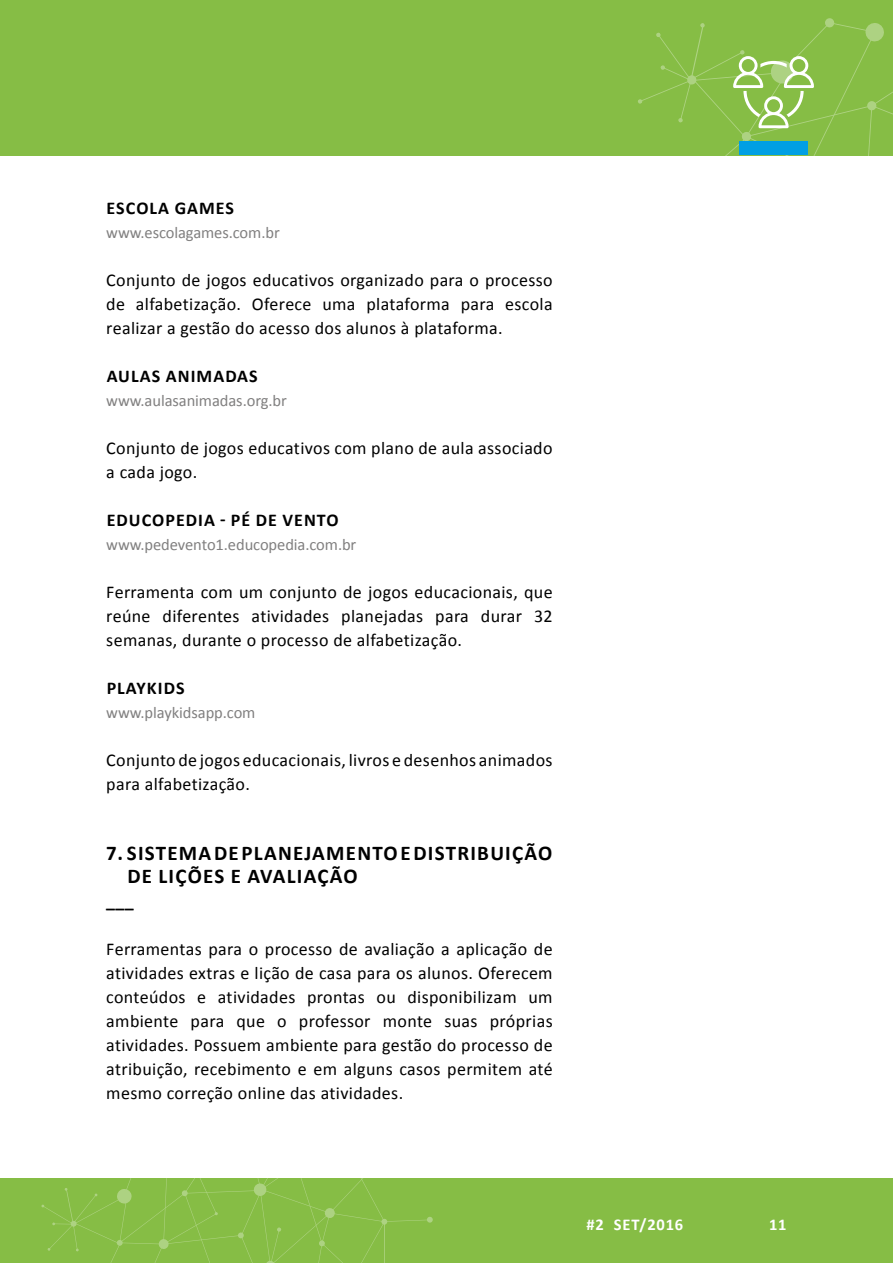
<style>
.page{position:relative;width:893px;height:1263px;background:#fff}
.page>*{position:absolute;margin:0;border:0;box-sizing:border-box;transform-origin:0 0}
.t1{font:700 21px/22.5px "Calibri";letter-spacing:.06em;color:#000}
.t2{font:18px/24px "Calibri";letter-spacing:.02em;color:#000;text-align:justify}
.t3{font:700 18px "Calibri";letter-spacing:.06em;color:#000}
.t4{font:16.5px "Calibri";letter-spacing:-.005em;color:#818080}
.t5{font:700 16.5px "Calibri";letter-spacing:.05em;color:#fff}
</style>
<div class="page">
<div style="left:0;top:1178px;width:893px;height:85px;background:#86bd45"></div>
<div style="left:0;top:0;width:893px;height:155px;background:#86bd45"></div>
<svg style="left:427px;top:1216px;width:6px;height:7px"></svg>
<svg style="left:41px;top:1178px;width:389px;height:85px"></svg>
<svg style="left:638px;top:18px;width:255px;height:137px"></svg>
<p class="t3" style="left:107px;top:195px;width:129px">ESCOLA GAMES</p>
<p class="t4" style="left:106px;top:221px;width:175px">www.escolagames.com.br</p>
<p class="t2" style="left:106px;top:267px;width:448px">Conjunto de jogos educativos organizado para o processo de alfabetização. Oferece uma plataforma para escola realizar a gestão do acesso dos alunos à plataforma.</p>
<p class="t3" style="left:107px;top:363px;width:153px">AULAS ANIMADAS</p>
<p class="t4" style="left:106px;top:389px;width:182px">www.aulasanimadas.org.br</p>
<p class="t2" style="left:106px;top:435px;width:448px">Conjunto de jogos educativos com plano de aula associado a cada jogo.</p>
<p class="t3" style="left:107px;top:507px;width:233px">EDUCOPEDIA - PÉ DE VENTO</p>
<p class="t4" style="left:106px;top:533px;width:252px">www.pedevento1.educopedia.com.br</p>
<p class="t2" style="left:106px;top:579px;width:448px">Ferramenta com um conjunto de jogos educacionais, que reúne diferentes atividades planejadas para durar 32 semanas, durante o processo de alfabetização.</p>
<p class="t3" style="left:107px;top:675px;width:79px">PLAYKIDS</p>
<p class="t4" style="left:106px;top:701px;width:151px">www.playkidsapp.com</p>
<p class="t2" style="left:106px;top:747px;width:448px">Conjunto de jogos educacionais, livros e desenhos animados para alfabetização.</p>
<p class="t1" style="left:127px;top:841px;width:426px;text-indent:-21px">7. SISTEMA DE PLANEJAMENTO E DISTRIBUIÇÃO<br>DE LIÇÕES E AVALIAÇÃO</p>
<p class="t3" style="left:106px;top:888px;width:29px">___</p>
<p class="t2" style="left:106px;top:936px;width:448px">Ferramentas para o processo de avaliação a aplicação de atividades extras e lição de casa para os alunos. Oferecem conteúdos e atividades prontas ou disponibilizam um ambiente para que o professor monte suas próprias atividades. Possuem ambiente para gestão do processo de atribuição, recebimento e em alguns casos permitem até mesmo correção online das atividades.</p>
<p class="t5" style="left:586px;top:1213px;width:98px">#2 SET/2016</p>
<p class="t5" style="left:769px;top:1213px;width:19px">11</p>
</div>
